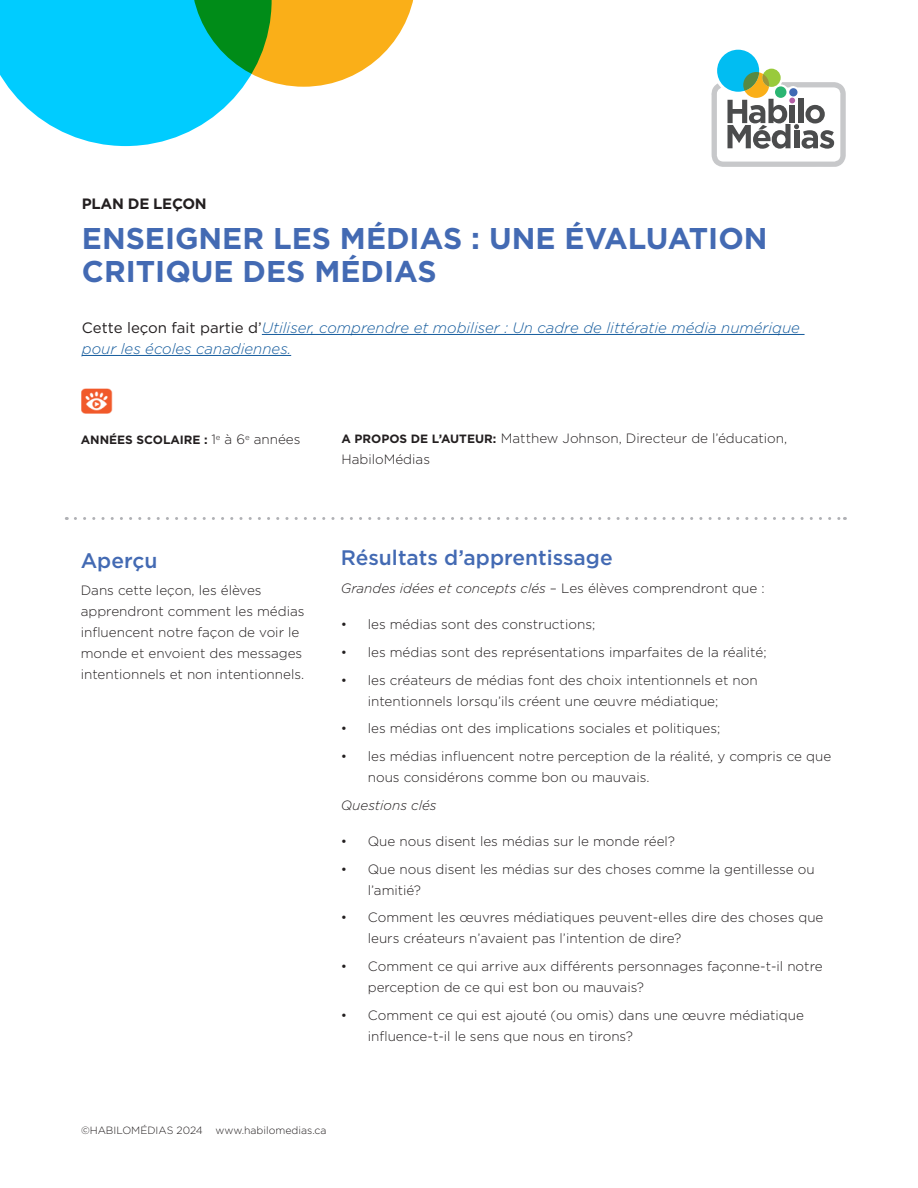
<style>
.page{position:relative;width:918px;height:1188px;background:#fff}
.page>*{position:absolute;margin:0;border:0;box-sizing:border-box;transform-origin:0 0}
.t1{font:700 30px/33px "Gotham";color:#436ab3}
.t2{font:500 21px "Gotham";color:#436ab3}
.t3{font:italic 300 15px/21px "Gotham";color:#175d9e}
.t4{font:700 15px "Gotham";letter-spacing:-.02em;color:#231f20}
.t5{font:300 13.5px/21px "Gotham";color:#231f20}
.t6{font:italic 300 13.5px "Gotham";color:#231f20}
.t7{font:700 12px "Gotham";color:#231f20}
.t8{font:300 10.5px "Gotham";color:#231f20}
.s1{font-weight:400;font-style:normal;color:#231f20}
.s2{font-weight:300;font-size:13.5px}
.s3{font-weight:700;font-size:12px}
.s4{font-style:normal}
</style>
<div class="page">
<hr style="left:262px;top:334px;width:543px;height:1px;background:#175d9e">
<hr style="left:82px;top:355px;width:209px;height:1px;background:#175d9e">
<img style="left:719px;top:49px;width:39px;height:13px">
<svg style="left:762px;top:69px;width:19px;height:18px"></svg>
<div style="left:717px;top:50px;width:42px;height:42px;background:#01bdf2;border-radius:50%"></div>
<svg style="left:711px;top:72px;width:135px;height:95px"></svg>
<svg style="left:75px;top:517px;width:770px;height:3px"></svg>
<svg style="left:0;top:0;width:414px;height:146px"></svg>
<img style="left:81px;top:389px;width:31px;height:24px">
<p class="t4" style="left:82px;top:194px;width:126px">PLAN DE LEÇON</p>
<h1 class="t1" style="left:82px;top:221px;width:687px">ENSEIGNER LES MÉDIAS : UNE ÉVALUATION<br>CRITIQUE DES MÉDIAS</h1>
<p class="t3" style="left:82px;top:317px;width:720px"><span class="s1">Cette leçon fait partie d’</span>Utiliser, comprendre et mobiliser : Un cadre de littératie média numérique pour les écoles canadiennes.</p>
<p class="t7" style="left:81px;top:432px;width:221px">ANNÉES SCOLAIRE : <span class="s2">1</span><sup>e</sup> <span class="s2">à 6</span><sup>e</sup> <span class="s2">années</span></p>
<p class="t5" style="left:341px;top:428px;width:447px"><span class="s3">A PROPOS DE L’AUTEUR:</span> Matthew Johnson, Directeur de l’éducation,<br>HabiloMédias</p>
<h2 class="t2" style="left:81px;top:547px;width:78px">Aperçu</h2>
<p class="t5" style="left:81px;top:580px;width:225px">Dans cette leçon, les élèves apprendront comment les médias influencent notre façon de voir le monde et envoient des messages intentionnels et non intentionnels.</p>
<h2 class="t2" style="left:341px;top:544px;width:273px">Résultats d’apprentissage</h2>
<p class="t6" style="left:341px;top:580px;width:425px">Grandes idées et concepts clés <span class="s4">– Les élèves comprendront que :</span></p>
<p class="t5" style="left:341px;top:613px;width:256px">• les médias sont des constructions;</p>
<p class="t5" style="left:341px;top:641px;width:427px">• les médias sont des représentations imparfaites de la réalité;</p>
<p class="t5" style="left:368px;top:669px;width:392px;text-indent:-27px">• les créateurs de médias font des choix intentionnels et non intentionnels lorsqu’ils créent une œuvre médiatique;</p>
<p class="t5" style="left:341px;top:718px;width:381px">• les médias ont des implications sociales et politiques;</p>
<p class="t5" style="left:368px;top:745px;width:465px;text-indent:-27px">• les médias influencent notre perception de la réalité, y compris ce que nous considérons comme bon ou mauvais.</p>
<p class="t6" style="left:341px;top:796px;width:97px">Questions clés</p>
<p class="t5" style="left:341px;top:830px;width:336px">• Que nous disent les médias sur le monde réel?</p>
<p class="t5" style="left:368px;top:858px;width:449px;text-indent:-27px">• Que nous disent les médias sur des choses comme la gentillesse ou l’amitié?</p>
<p class="t5" style="left:368px;top:907px;width:457px;text-indent:-27px">• Comment les œuvres médiatiques peuvent-elles dire des choses que leurs créateurs n’avaient pas l’intention de dire?</p>
<p class="t5" style="left:368px;top:955px;width:456px;text-indent:-27px">• Comment ce qui arrive aux différents personnages façonne-t-il notre perception de ce qui est bon ou mauvais?</p>
<p class="t5" style="left:368px;top:1004px;width:438px;text-indent:-27px">• Comment ce qui est ajouté (ou omis) dans une œuvre médiatique influence-t-il le sens que nous en tirons?</p>
<p class="t8" style="left:81px;top:1123px;width:247px">©HABILOMÉDIAS 2024 www.habilomedias.ca</p>
</div>
